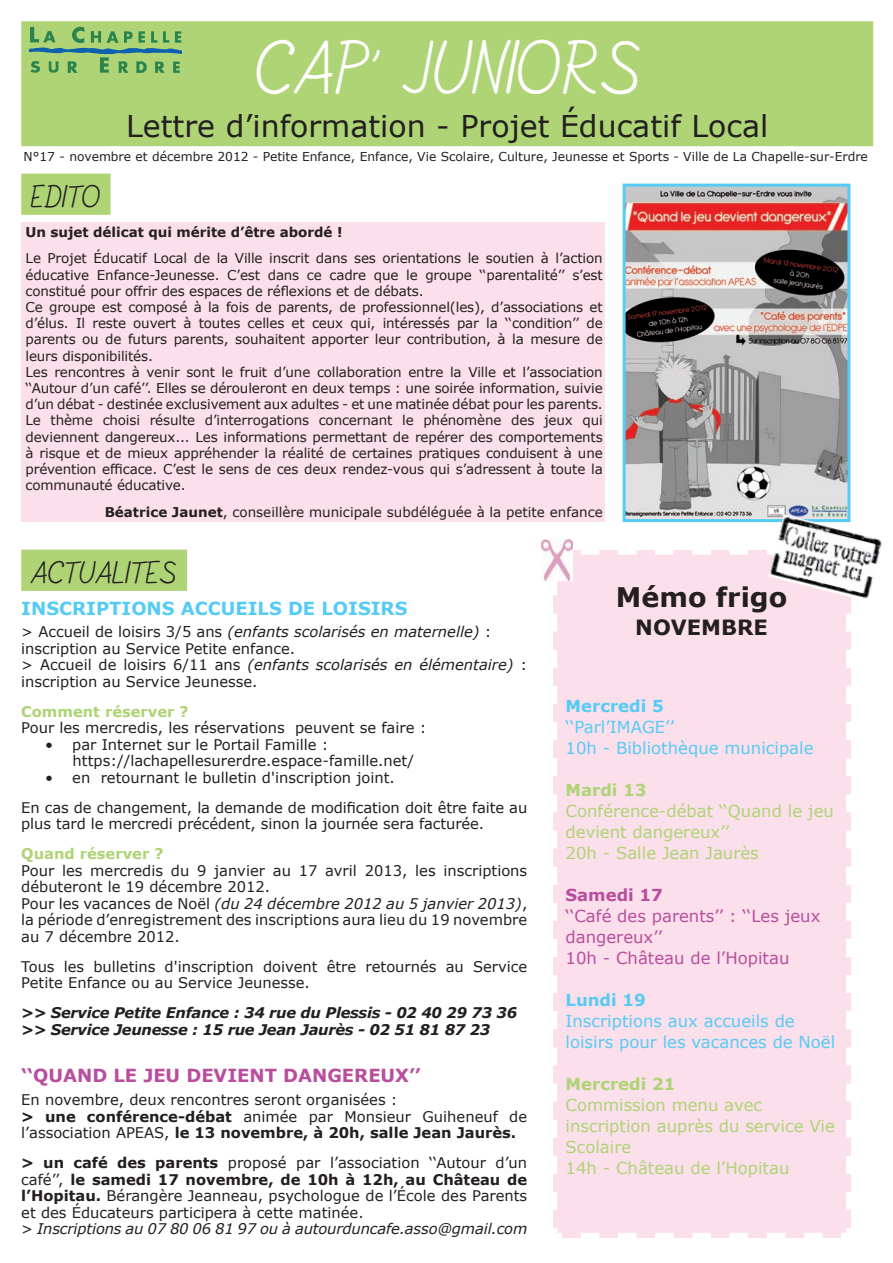
<style>
.page{position:relative;width:893px;height:1263px;background:#fff}
.page>*{position:absolute;margin:0;border:0;box-sizing:border-box;transform-origin:0 0}
.t1{font:36px "Alamain";color:#fff}
.t2{font:30px "Verdana";color:#231f20}
.t3{font:700 27px "Verdana";color:#231f20}
.t4{font:700 21px "Verdana";color:#231f20}
.t5{font:700 18px "Verdana";color:#b84e9d}
.t6{font:700 18px "Verdana";color:#56cbf5}
.t7{font:16.5px/21px "Verdana";color:#aed475}
.t8{font:16.5px/21px "Verdana";color:#56cbf5}
.t9{font:16.5px/21px "Verdana";color:#b84e9d}
.t10{font:700 16.5px "Verdana";color:#aed475}
.t11{font:700 16.5px "Verdana";color:#56cbf5}
.t12{font:700 16.5px "Verdana";color:#b84e9d}
.t13{font:15px "Alamain";color:#231f20}
.t14{font:14.7px/16.5px "Verdana";color:#231f20}
.t15{font:italic 700 14.7px/16.5px "Verdana";letter-spacing:-.02em;color:#231f20}
.t16{font:700 14.7px "Verdana";color:#aed475}
.t17{font:13.5px/16.2px "Verdana";letter-spacing:-.01em;color:#231f20}
.t18{font:700 13.5px "Verdana";color:#231f20}
.t19{font:12.3px "Verdana";color:#231f20}
.s1{font-weight:700}
.s2{font-style:italic}
</style>
<div class="page">
<div style="left:22px;top:22px;width:850px;height:123px;background:#aed475"></div>
<div style="left:21px;top:21px;width:852px;height:125px;border:2px solid #aed475"></div>
<svg style="left:29px;top:27px;width:153px;height:46px"></svg>
<div style="left:21px;top:222px;width:584px;height:300px;background:#fbdfeb"></div>
<div style="left:22px;top:550px;width:164px;height:40px;background:#aed475"></div>
<div style="left:21px;top:550px;width:166px;height:41px;border:2px solid #aed475"></div>
<div style="left:544px;top:550px;width:307px;height:688px;background:#fbdfeb"></div>
<img style="left:627px;top:188px;width:219px;height:330px">
<div style="left:623px;top:184px;width:227px;height:338px;border:3px solid #56cbf5"></div>
<img style="left:542px;top:539px;width:31px;height:41px">
<img style="left:768px;top:514px;width:114px;height:87px">
<div style="left:22px;top:174px;width:88px;height:40px;background:#aed475"></div>
<div style="left:21px;top:174px;width:90px;height:41px;border:2px solid #aed475"></div>
<h1 class="t1" style="left:254px;top:60px;width:389px">CAP’ JUNIORS</h1>
<h2 class="t2" style="left:126px;top:107px;width:644px">Lettre d’information - Projet éducatif Local</h2>
<p class="t19" style="left:24px;top:149px;width:846px">N°17 - novembre et décembre 2012 - Petite Enfance, Enfance, Vie Scolaire, Culture, Jeunesse et Sports - Ville de La Chapelle-sur-Erdre</p>
<p class="t13" style="left:30px;top:193px;width:72px">EDITO</p>
<p class="t18" style="left:26px;top:223px;width:318px">Un sujet délicat qui mérite d’être abordé !</p>
<p class="t17" style="left:26px;top:251px;width:579px">Le Projet Éducatif Local de la Ville inscrit dans ses orientations le soutien à l’action éducative Enfance-Jeunesse. C’est dans ce cadre que le groupe ‘‘parentalité’’ s’est constitué pour offrir des espaces de réflexions et de débats.<br>Ce groupe est composé à la fois de parents, de professionnel(les), d’associations et d’élus. Il reste ouvert à toutes celles et ceux qui, intéressés par la ‘‘condition’’ de parents ou de futurs parents, souhaitent apporter leur contribution, à la mesure de leurs disponibilités.<br>Les rencontres à venir sont le fruit d’une collaboration entre la Ville et l’association ‘‘Autour d’un café’’. Elles se dérouleront en deux temps : une soirée information, suivie d’un débat - destinée exclusivement aux adultes - et une matinée débat pour les parents.<br>Le thème choisi résulte d’interrogations concernant le phénomène des jeux qui deviennent dangereux... Les informations permettant de repérer des comportements à risque et de mieux appréhender la réalité de certaines pratiques conduisent à une prévention efficace. C’est le sens de ces deux rendez-vous qui s’adressent à toute la communauté éducative.</p>
<p class="t17" style="left:105px;top:504px;width:500px"><span class="s1">Béatrice Jaunet</span>, conseillère municipale subdéléguée à la petite enfance</p>
<p class="t13" style="left:30px;top:569px;width:148px">ACTUALITES</p>
<p class="t6" style="left:21px;top:597px;width:388px">INSCRIPTIONS ACCUEILS DE LOISIRS</p>
<p class="t14" style="left:21px;top:624px;width:507px">&gt; Accueil de loisirs 3/5 ans <span class="s2">(enfants scolarisés en maternelle)</span> : inscription au Service Petite enfance.<br>&gt; Accueil de loisirs 6/11 ans <span class="s2">(enfants scolarisés en élémentaire)</span> : inscription au Service Jeunesse.</p>
<p class="t16" style="left:21px;top:702px;width:169px">Comment réserver ?</p>
<p class="t14" style="left:21px;top:720px;width:407px">Pour les mercredis, les réservations peuvent se faire :</p>
<p class="t14" style="left:73px;top:736px;width:343px;text-indent:-27px">• par Internet sur le Portail Famille : https://lachapellesurerdre.espace-famille.net/</p>
<p class="t14" style="left:21px;top:763px;width:508px;line-height:30px;text-indent:24px">• en retournant le bulletin d'inscription joint.<br>En cas de changement, la demande de modification doit être faite au</p>
<p class="t14" style="left:21px;top:816px;width:464px">plus tard le mercredi précédent, sinon la journée sera facturée.</p>
<p class="t16" style="left:21px;top:844px;width:144px">Quand réserver ?</p>
<p class="t14" style="left:21px;top:862px;width:508px">Pour les mercredis du 9 janvier au 17 avril 2013, les inscriptions débuteront le 19 décembre 2012.<br>Pour les vacances de Noël <span class="s2">(du 24 décembre 2012 au 5 janvier 2013)</span>, la période d’enregistrement des inscriptions aura lieu du 19 novembre au 7 décembre 2012.</p>
<p class="t14" style="left:21px;top:958px;width:507px">Tous les bulletins d'inscription doivent être retournés au Service<br>Petite Enfance ou au Service Jeunesse.</p>
<p class="t15" style="left:21px;top:1005px;width:497px">&gt;&gt; Service Petite Enfance : 34 rue du Plessis - 02 40 29 73 36 &gt;&gt; Service Jeunesse : 15 rue Jean Jaurès - 02 51 81 87 23</p>
<p class="t5" style="left:21px;top:1064px;width:401px">‘‘QUAND LE JEU DEVIENT DANGEREUX’’</p>
<p class="t14" style="left:21px;top:1092px;width:507px">En novembre, deux rencontres seront organisées :<br><span class="s1">&gt; une conférence-débat</span> animée par Monsieur Guiheneuf de l’association APEAS, <span class="s1">le 13 novembre, à 20h, salle Jean Jaurès.</span></p>
<p class="t14" style="left:21px;top:1155px;width:508px"><span class="s1">&gt; un café des parents</span> proposé par l’association ‘‘Autour d’un café’’, <span class="s1">le samedi 17 novembre, de 10h à 12h, au Château de l’Hopitau.</span> Bérangère Jeanneau, psychologue de l’école des Parents et des éducateurs participera à cette matinée.<br>&gt; <span class="s2">Inscriptions au 07 80 06 81 97 ou à autourduncafe.asso@gmail.com</span></p>
<h3 class="t3" style="left:616px;top:580px;width:173px">Mémo frigo</h3>
<h3 class="t4" style="left:635px;top:613px;width:134px">NOVEMBRE</h3>
<p class="t11" style="left:566px;top:695px;width:100px">Mercredi 5</p>
<p class="t8" style="left:566px;top:717px;width:249px">‘‘Parl’IMAGE’’<br>10h - Bibliothèque municipale</p>
<p class="t10" style="left:566px;top:779px;width:83px">Mardi 13</p>
<p class="t7" style="left:566px;top:801px;width:270px">Conférence-débat ‘‘Quand le jeu devient dangereux’’<br>20h - Salle Jean Jaurès</p>
<p class="t12" style="left:566px;top:884px;width:99px">Samedi 17</p>
<p class="t9" style="left:566px;top:906px;width:256px">‘‘Café des parents’’ : ‘‘Les jeux dangereux’’<br>10h - Château de l’Hopitau</p>
<p class="t11" style="left:566px;top:989px;width:82px">Lundi 19</p>
<p class="t8" style="left:566px;top:1011px;width:271px">Inscriptions aux accueils de loisirs pour les vacances de Noël</p>
<p class="t10" style="left:566px;top:1073px;width:111px">Mercredi 21</p>
<p class="t7" style="left:566px;top:1095px;width:271px">Commission menu avec inscription auprès du service Vie<br>Scolaire<br>14h - Château de l’Hopitau</p>
</div>
